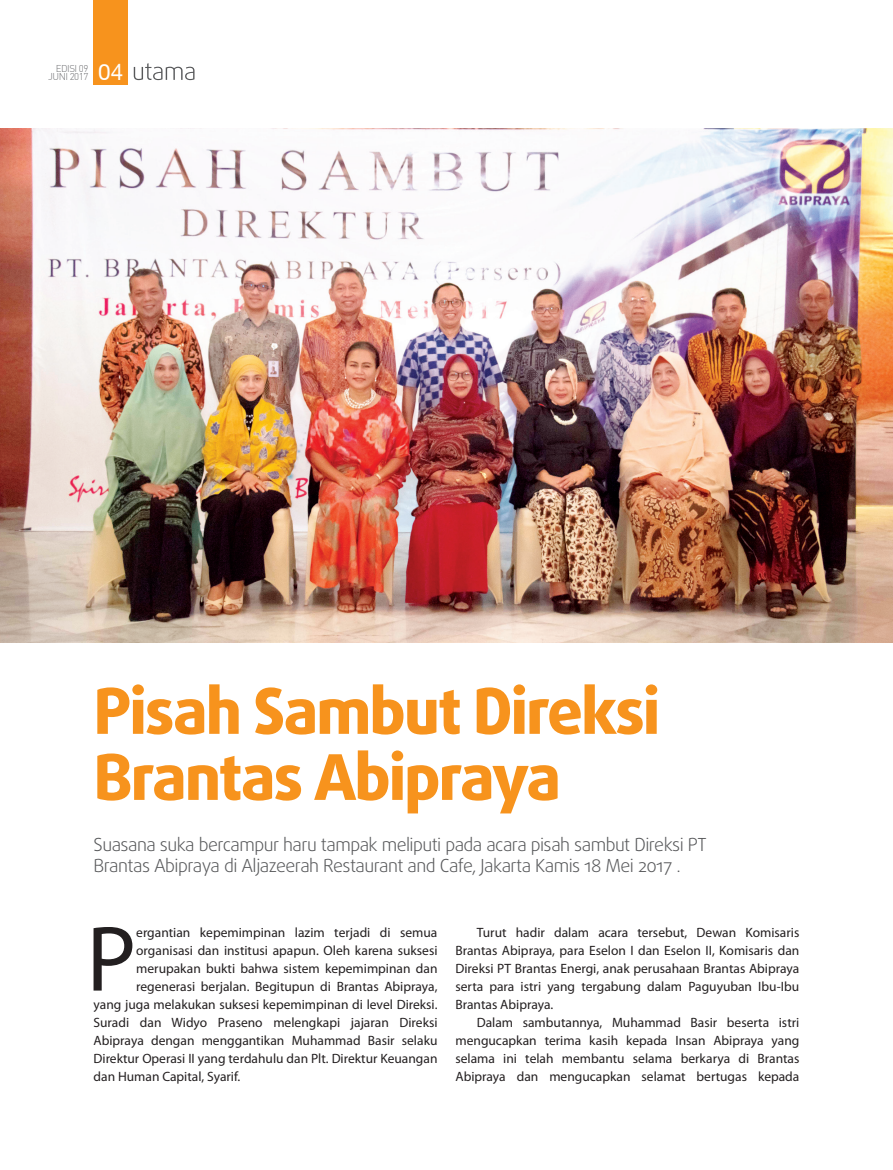
<style>
.page{position:relative;width:893px;height:1170px;background:#fff}
.page>*{position:absolute;margin:0;border:0;box-sizing:border-box;transform-origin:0 0}
.t1{font:93.6px "Myriad Pro";color:#231f20}
.t2{font:800 63px/66px "Daxline Pro";letter-spacing:-.03em;color:#f7931d}
.t3{font:22.5px "Helvetica Neue CE";color:#fff}
.t4{font:300 18px/21px "Daxline Pro";letter-spacing:-.03em;color:#57585a}
.t5{font:13.5px/18px "Myriad Pro";color:#231f20;text-align:justify}
.t6{font:300 9.75px "DIN";letter-spacing:-.05em;color:#6f7073}
</style>
<div class="page">
<img style="left:0;top:128px;width:893px;height:514px">
<svg style="left:134px;top:63px;width:60px;height:17px"></svg>
<div style="left:94px;top:0;width:34px;height:84px;background:#f7931d"></div>
<p class="t6" style="left:56px;top:62px;width:34px">Edisi 09</p>
<p class="t6" style="left:48px;top:70px;width:6px">JUNI</p>
<p class="t6" style="left:70px;top:70px;width:20px">2017</p>
<h3 class="t3" style="left:98px;top:58px;width:27px">04</h3>
<h2 class="t2" style="left:94px;top:678px;width:568px">Pisah Sambut Direksi<br>Brantas Abipraya</h2>
<h3 class="t4" style="left:94px;top:833px;width:614px">Suasana suka bercampur haru tampak meliputi pada acara pisah sambut Direksi PT<br>Brantas Abipraya di Aljazeerah Restaurant and Cafe, Jakarta Kamis 18 Mei 2017 .</h3>
<h1 class="t1" style="left:86px;top:901px;width:51px">P</h1>
<p class="t5" style="left:136px;top:922px;width:303px">ergantian kepemimpinan lazim terjadi di semua</p>
<p class="t5" style="left:136px;top:940px;width:303px">organisasi dan institusi apapun. Oleh karena suksesi</p>
<p class="t5" style="left:136px;top:958px;width:303px">merupakan bukti bahwa sistem kepemimpinan dan</p>
<p class="t5" style="left:136px;top:976px;width:303px">regenerasi berjalan. Begitupun di Brantas Abipraya,</p>
<p class="t5" style="left:94px;top:994px;width:345px">yang juga melakukan suksesi kepemimpinan di level Direksi.</p>
<p class="t5" style="left:94px;top:1012px;width:345px">Suradi dan Widyo Praseno melengkapi jajaran Direksi</p>
<p class="t5" style="left:94px;top:1030px;width:345px">Abipraya dengan menggantikan Muhammad Basir selaku</p>
<p class="t5" style="left:94px;top:1048px;width:345px">Direktur Operasi II yang terdahulu dan Plt. Direktur Keuangan</p>
<p class="t5" style="left:94px;top:1066px;width:148px">dan Human Capital, Syarif.</p>
<p class="t5" style="left:455px;top:922px;width:345px;text-indent:21px">Turut hadir dalam acara tersebut, Dewan Komisaris Brantas Abipraya, para Eselon I dan Eselon II, Komisaris dan Direksi PT Brantas Energi, anak perusahaan Brantas Abipraya serta para istri yang tergabung dalam Paguyuban Ibu-Ibu Brantas Abipraya.</p>
<p class="t5" style="left:455px;top:1012px;width:345px;text-indent:21px">Dalam sambutannya, Muhammad Basir beserta istri mengucapkan terima kasih kepada Insan Abipraya yang selama ini telah membantu selama berkarya di Brantas Abipraya dan mengucapkan selamat bertugas kepada</p>
</div>
